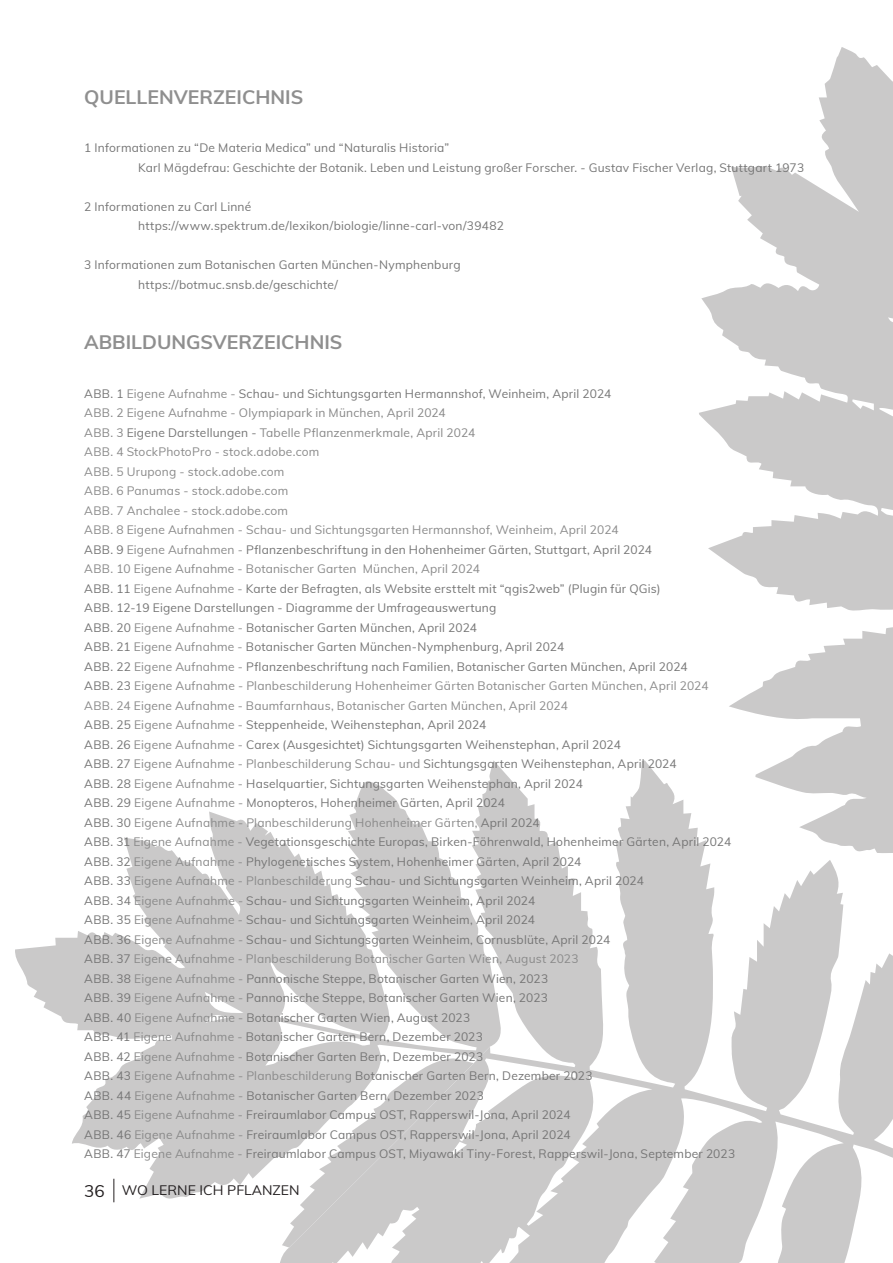
<style>
.page{position:relative;width:893px;height:1263px;background:#fff}
.page>*{position:absolute;margin:0;border:0;box-sizing:border-box;transform-origin:0 0}
._1_Untertitel_Muli{font:700 19.5px "Muli";color:#8f8f8f}
.t1{font:13.5px "Muli";color:#231f20;scale:1.04 1}
.Paragraph_Style_10{font:12px "Muli";letter-spacing:.015em;color:#757575}
.Paragraph_Style_10-2{font:12px "Muli";letter-spacing:.015em;color:#8a8a8a}
.Paragraph_Style_10-3{font:12px "Muli";letter-spacing:.015em;color:#878787}
.s1{color:#8a8a8a}
.s2{color:#757575}
.s3{font-size:16.5px}
</style>
<div class="page">
<svg style="left:699px;top:47px;width:194px;height:713px;fill:#cac9c9"></svg>
<svg style="left:280px;top:760px;width:613px;height:503px;fill:#cac9c9"></svg>
<svg style="left:15px;top:781px;width:487px;height:422px;fill:#cac9c9"></svg>
<svg style="left:282px;top:1058px;width:192px;height:189px"></svg>
<p class="_1_Untertitel_Muli" style="left:84px;top:83px;width:221px">QUELLENVERZEICHNIS</p>
<p class="Paragraph_Style_10" style="left:84px;top:139px;width:366px">1 Informationen zu “De Materia Medica” und “Naturalis Historia”</p>
<p class="Paragraph_Style_10" style="left:138px;top:159px;width:667px">Karl Mägdefrau: Geschichte der Botanik. Leben und Leistung großer Forscher. - Gustav Fischer Verlag, Stuttgart 1973</p>
<p class="Paragraph_Style_10" style="left:84px;top:198px;width:169px">2 Informationen zu Carl Linné</p>
<p class="Paragraph_Style_10" style="left:138px;top:217px;width:367px">https://www.spektrum.de/lexikon/biologie/linne-carl-von/39482</p>
<p class="Paragraph_Style_10" style="left:84px;top:256px;width:378px">3 Informationen zum Botanischen Garten München-Nymphenburg</p>
<p class="Paragraph_Style_10" style="left:138px;top:276px;width:201px">https://botmuc.snsb.de/geschichte/</p>
<p class="_1_Untertitel_Muli" style="left:84px;top:328px;width:260px">ABBILDUNGSVERZEICHNIS</p>
<p class="Paragraph_Style_10" style="left:84px;top:385px;width:529px">ABB. 1 <span class="s1">Eigene Aufnahme -</span> Schau- und Sichtungsgarten Hermannshof, Weinheim, April 2024</p>
<p class="Paragraph_Style_10-3" style="left:84px;top:404px;width:363px">ABB. 2 <span class="s1">Eigene Aufnahme -</span> Olympiapark in München, April 2024</p>
<p class="Paragraph_Style_10-3" style="left:84px;top:424px;width:393px">ABB. 3 <span class="s2">Eigene Darstellungen -</span> Tabelle Pflanzenmerkmale, April 2024</p>
<p class="Paragraph_Style_10-2" style="left:84px;top:443px;width:237px">ABB. 4 StockPhotoPro - stock.adobe.com</p>
<p class="Paragraph_Style_10-2" style="left:84px;top:463px;width:202px">ABB. 5 Urupong - stock.adobe.com</p>
<p class="Paragraph_Style_10-2" style="left:84px;top:482px;width:206px">ABB. 6 Panumas - stock.adobe.com</p>
<p class="Paragraph_Style_10-2" style="left:84px;top:502px;width:205px">ABB. 7 Anchalee - stock.adobe.com</p>
<p class="Paragraph_Style_10-2" style="left:84px;top:521px;width:536px">ABB. 8 Eigene Aufnahmen - Schau- und Sichtungsgarten Hermannshof, Weinheim, April 2024</p>
<p class="Paragraph_Style_10" style="left:84px;top:541px;width:569px">ABB. 9 <span class="s1">Eigene Aufnahmen -</span> Pflanzenbeschriftung in den Hohenheimer Gärten, Stuttgart, April 2024</p>
<p class="Paragraph_Style_10-2" style="left:84px;top:560px;width:397px">ABB. 10 Eigene Aufnahme - Botanischer Garten München, April 2024</p>
<p class="Paragraph_Style_10" style="left:84px;top:580px;width:578px">ABB. 11 <span class="s1">Eigene Aufnahme -</span> Karte der Befragten, als Website ersttelt mit “qgis2web” (Plugin für QGis)</p>
<p class="Paragraph_Style_10" style="left:84px;top:599px;width:414px">ABB. 12-19 Eigene Darstellungen - Diagramme der Umfrageauswertung</p>
<p class="Paragraph_Style_10" style="left:84px;top:619px;width:394px">ABB. 20 <span class="s1">Eigene Aufnahme -</span> Botanischer Garten München, April 2024</p>
<p class="Paragraph_Style_10" style="left:84px;top:638px;width:481px">ABB. 21 <span class="s1">Eigene Aufnahme -</span> Botanischer Garten München-Nymphenburg, April 2024</p>
<p class="Paragraph_Style_10" style="left:84px;top:658px;width:605px">ABB. 22 <span class="s1">Eigene Aufnahme -</span> Pflanzenbeschriftung nach Familien, Botanischer Garten München, April 2024</p>
<p class="Paragraph_Style_10-2" style="left:84px;top:677px;width:626px"><span class="s2">ABB. 23</span> Eigene Aufnahme - Planbeschilderung Hohenheimer Gärten Botanischer Garten München, April 2024</p>
<p class="Paragraph_Style_10-2" style="left:84px;top:697px;width:485px">ABB. 24 Eigene Aufnahme - Baumfarnhaus, Botanischer Garten München, April 2024</p>
<p class="Paragraph_Style_10" style="left:84px;top:716px;width:404px">ABB. 25 <span class="s1">Eigene Aufnahme -</span> Steppenheide, Weihenstephan, April 2024</p>
<p class="Paragraph_Style_10" style="left:84px;top:736px;width:538px">ABB. 26 <span class="s1">Eigene Aufnahme -</span> Carex (Ausgesichtet) Sichtungsgarten Weihenstephan, April 2024</p>
<p class="Paragraph_Style_10" style="left:84px;top:755px;width:594px">ABB. 27 <span class="s1">Eigene Aufnahme - Planbeschilderung Schau- und</span> Sichtungsgarten Weihenstephan, April 2024</p>
<p class="Paragraph_Style_10" style="left:84px;top:775px;width:500px">ABB. 28 <span class="s1">Eigene Aufnahme -</span> Haselquartier, Sichtungsgarten Weihenstephan, April 2024</p>
<p class="Paragraph_Style_10" style="left:84px;top:794px;width:422px">ABB. 29 <span class="s1">Eigene Aufnahme -</span> Monopteros, Hohenheimer Gärten, April 2024</p>
<p class="Paragraph_Style_10-2" style="left:84px;top:814px;width:457px"><span class="s2">ABB. 30</span> Eigene Aufnahme - Planbeschilderung Hohenheimer Gärten, <span class="s2">April 2024</span></p>
<p class="Paragraph_Style_10" style="left:84px;top:833px;width:648px">ABB. 31 <span class="s1">Eigene Aufnahme -</span> Vegetationsgeschichte Europas, Birken-Föhrenwald, Hohenheimer Gärten, April 2024</p>
<p class="Paragraph_Style_10" style="left:84px;top:853px;width:499px">ABB. 32 <span class="s1">Eigene Aufnahme -</span> Phylogenetisches System, Hohenheimer Gärten, April 2024</p>
<p class="Paragraph_Style_10" style="left:84px;top:872px;width:561px">ABB. 33 <span class="s1">Eigene Aufnahme - Planbeschilderung</span> Schau- und Sichtungsgarten Weinheim, April 2024</p>
<p class="Paragraph_Style_10" style="left:84px;top:892px;width:452px">ABB. 34 <span class="s1">Eigene Aufnahme -</span> Schau- und Sichtungsgarten Weinheim, April 2024</p>
<p class="Paragraph_Style_10" style="left:84px;top:911px;width:452px">ABB. 35 <span class="s1">Eigene Aufnahme -</span> Schau- und Sichtungsgarten Weinheim, April 2024</p>
<p class="Paragraph_Style_10" style="left:84px;top:931px;width:528px">ABB. 36 <span class="s1">Eigene Aufnahme -</span> Schau- und Sichtungsgarten Weinheim, Cornusblüte, April 2024</p>
<p class="Paragraph_Style_10-2" style="left:84px;top:950px;width:496px"><span class="s2">ABB. 37</span> Eigene Aufnahme - Planbeschilderung Botanischer Garten Wien, August 2023</p>
<p class="Paragraph_Style_10" style="left:84px;top:970px;width:465px">ABB. 38 <span class="s1">Eigene Aufnahme -</span> Pannonische Steppe, Botanischer Garten Wien, 2023</p>
<p class="Paragraph_Style_10" style="left:84px;top:989px;width:465px">ABB. 39 <span class="s1">Eigene Aufnahme -</span> Pannonische Steppe, Botanischer Garten Wien, 2023</p>
<p class="Paragraph_Style_10" style="left:84px;top:1009px;width:387px">ABB. 40 <span class="s1">Eigene Aufnahme -</span> Botanischer Garten Wien, August 2023</p>
<p class="Paragraph_Style_10" style="left:84px;top:1028px;width:400px">ABB. 41 <span class="s1">Eigene Aufnahme -</span> Botanischer Garten Bern, Dezember 2023</p>
<p class="Paragraph_Style_10" style="left:84px;top:1048px;width:401px">ABB. 42 <span class="s1">Eigene Aufnahme -</span> Botanischer Garten Bern, Dezember 2023</p>
<p class="Paragraph_Style_10" style="left:84px;top:1067px;width:510px">ABB. 43 <span class="s1">Eigene Aufnahme - Planbeschilderung</span> Botanischer Garten Bern, Dezember 2023</p>
<p class="Paragraph_Style_10" style="left:84px;top:1087px;width:401px">ABB. 44 <span class="s1">Eigene Aufnahme -</span> Botanischer Garten Bern, Dezember 2023</p>
<p class="Paragraph_Style_10" style="left:84px;top:1106px;width:488px">ABB. 45 <span class="s1">Eigene Aufnahme -</span> Freiraumlabor Campus OST, Rapperswil-Jona, April 2024</p>
<p class="Paragraph_Style_10" style="left:84px;top:1126px;width:488px">ABB. 46 <span class="s1">Eigene Aufnahme -</span> Freiraumlabor Campus OST, Rapperswil-Jona, April 2024</p>
<p class="Paragraph_Style_10" style="left:84px;top:1145px;width:652px">ABB. 47 <span class="s1">Eigene Aufnahme -</span> Freiraumlabor Campus OST, Miyawaki Tiny-Forest, Rapperswil-Jona, September 2023</p>
<p class="t1" style="left:84px;top:1180px;width:209px"><span class="s3">36</span> WO LERNE ICH PFLANZEN</p>
</div>
